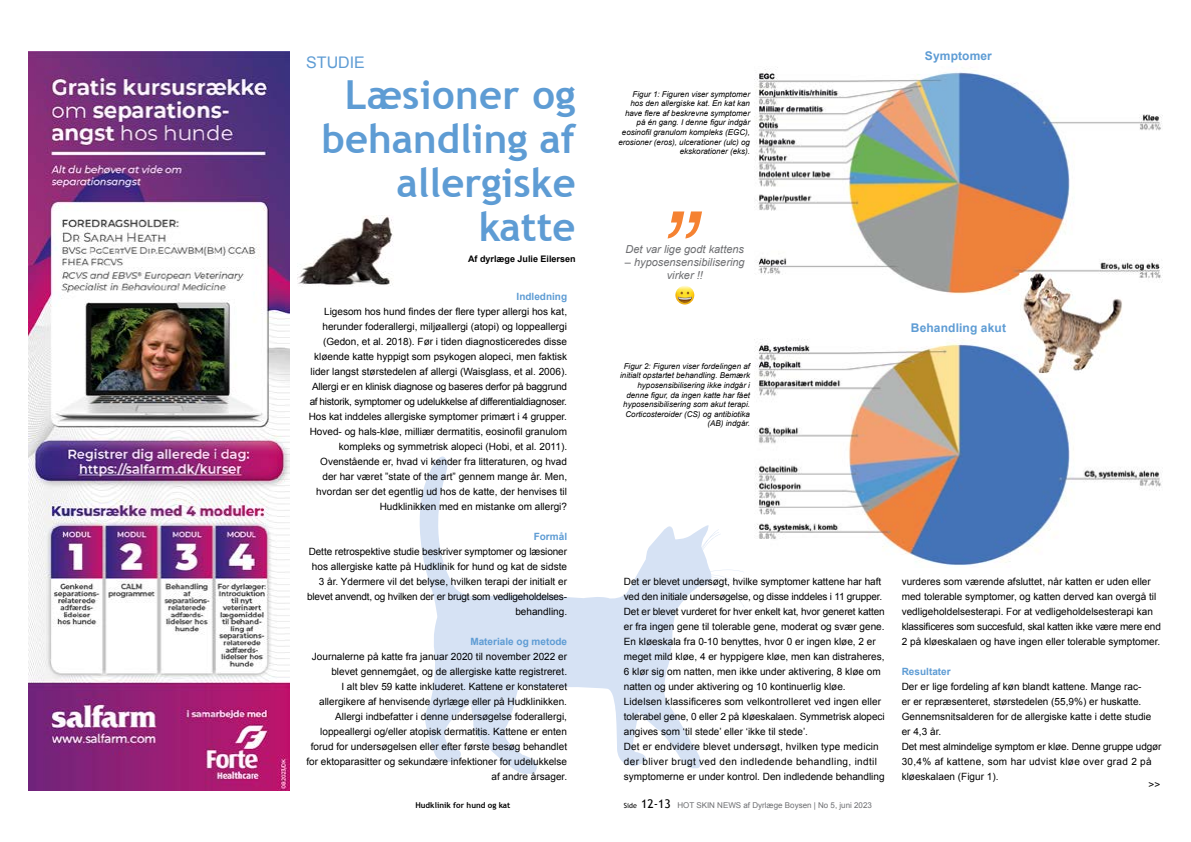
<style>
.page{position:relative;width:1191px;height:842px;background:#fff}
.page>*{position:absolute;margin:0;border:0;box-sizing:border-box;transform-origin:0 0}
.t1{font:700 40px/44px "Trebuchet MS";color:#5e9cd4;text-align:right}
.t2{font:16px "Arial";color:#5e9cd4}
.t3{font:700 12px "Arial";letter-spacing:.01em;color:#5e9cd4}
.t4{font:italic 11px/13.2px "Arial";color:#6d6e71;text-align:center}
.t5{font:10px/15px "Arial";color:#000;text-align:right}
.t6{font:700 10px "Arial";color:#5e9cd4}
.t7{font:700 9px "Arial";color:#000}
.t8{font:italic 8px/9.6px "Arial";color:#000;text-align:right}
.t9{font:8px "Arial";color:#6d6e71}
.t10{font:700 8px "Trebuchet MS";color:#000}
.s1{font-family:"Trebuchet MS";font-size:7px;color:#000}
.s2{font-family:"Trebuchet MS";font-size:12px;color:#000}
</style>
<div class="page">
<img style="left:754px;top:339px;width:408px;height:227px">
<img style="left:754px;top:67px;width:409px;height:227px">
<svg style="left:419px;top:456px;width:329px;height:318px"></svg>
<img style="left:298px;top:215px;width:95px;height:71px">
<svg style="left:667px;top:211px;width:35px;height:27px"></svg>
<img style="left:675px;top:286px;width:19px;height:18px">
<svg style="left:678px;top:292px;width:14px;height:11px"></svg>
<img style="left:28px;top:51px;width:261px;height:740px">
<img style="left:1019px;top:273px;width:103px;height:100px">
<h2 class="t2" style="left:306px;top:52px;width:60px">STUDIE</h2>
<h1 class="t1" style="left:322px;top:73px;width:255px">Læsioner og behandling af allergiske katte</h1>
<p class="t7" style="left:468px;top:253px;width:109px">Af dyrlæge Julie Eilersen</p>
<p class="t6" style="left:516px;top:290px;width:52px">Indledning</p>
<p class="t5" style="left:309px;top:304px;width:260px">Ligesom hos hund findes der flere typer allergi hos kat, herunder foderallergi, miljøallergi (atopi) og loppeallergi (Gedon, et al. 2018). Før i tiden diagnosticeredes disse kløende katte hyppigt som psykogen alopeci, men faktisk lider langst størstedelen af allergi (Waisglass, et al. 2006).<br>Allergi er en klinisk diagnose og baseres derfor på baggrund af historik, symptomer og udelukkelse af differentialdiagnoser.<br>Hos kat inddeles allergiske symptomer primært i 4 grupper.<br>Hoved- og hals-kløe, milliær dermatitis, eosinofil granulom kompleks og symmetrisk alopeci (Hobi, et al. 2011).<br>Ovenstående er, hvad vi kender fra litteraturen, og hvad der har været ”state of the art” gennem mange år. Men, hvordan ser det egentlig ud hos de katte, der henvises til Hudklinikken med en mistanke om allergi?</p>
<p class="t6" style="left:534px;top:530px;width:35px">Formål</p>
<p class="t5" style="left:307px;top:544px;width:261px">Dette retrospektive studie beskriver symptomer og læsioner hos allergiske katte på Hudklinik for hund og kat de sidste 3 år. Ydermere vil det belyse, hvilken terapi der initialt er blevet anvendt, og hvilken der er brugt som vedligeholdelses&shy;behandling.</p>
<p class="t6" style="left:470px;top:635px;width:98px">Materiale og metode</p>
<p class="t5" style="left:306px;top:649px;width:262px">Journalerne på katte fra januar 2020 til november 2022 er blevet gennemgået, og de allergiske katte registreret.<br>I alt blev 59 katte inkluderet. Kattene er konstateret allergikere af henvisende dyrlæge eller på Hudklinikken.<br>Allergi indbefatter i denne undersøgelse foderallergi, loppeallergi og/eller atopisk dermatitis. Kattene er enten forud for undersøgelsen eller efter første besøg behandlet for ektoparasitter og sekundære infektioner for udelukkelse af andre årsager.</p>
<p class="t10" style="left:415px;top:800px;width:96px">Hudklinik for hund og kat</p>
<p class="t8" style="left:618px;top:89px;width:133px">Figur 1: Figuren viser symptomer hos den allergiske kat. En kat kan have flere af beskrevne symptomer på én gang. I denne figur indgår eosinofil granulom kompleks (EGC), erosioner (eros), ulcerationer (ulc) og ekskorationer (eks).</p>
<p class="t4" style="left:625px;top:243px;width:120px">Det var lige godt kattens</p>
<p class="t4" style="left:625px;top:256px;width:121px">– hyposensensibilisering virker !!</p>
<p class="t8" style="left:620px;top:361px;width:131px">Figur 2: Figuren viser fordelingen af initialt opstartet behandling. Bemærk hyposensibilisering ikke indgår i denne figur, da ingen katte har fået hyposensibilisering som akut terapi.<br>Corticosteroider (CS) og antibiotika (AB) indgår.</p>
<p class="t3" style="left:925px;top:48px;width:68px">Symptomer</p>
<p class="t3" style="left:911px;top:320px;width:97px">Behandling akut</p>
<p class="t5" style="left:624px;top:574px;width:262px;text-align:left">Det er blevet undersøgt, hvilke symptomer kattene har haft ved den initiale undersøgelse, og disse inddeles i 11 grupper.<br>Det er blevet vurderet for hver enkelt kat, hvor generet katten er fra ingen gene til tolerable gene, moderat og svær gene.<br>En kløeskala fra 0-10 benyttes, hvor 0 er ingen kløe, 2 er meget mild kløe, 4 er hyppigere kløe, men kan distraheres, 6 klør sig om natten, men ikke under aktivering, 8 kløe om natten og under aktivering og 10 kontinuerlig kløe.<br>Lidelsen klassificeres som velkontrolleret ved ingen eller tolerabel gene, 0 eller 2 på kløeskalaen. Symmetrisk alopeci angives som ‘til stede’ eller ‘ikke til stede’.<br>Det er endvidere blevet undersøgt, hvilken type medicin der bliver brugt ved den indledende behandling, indtil symptomerne er under kontrol. Den indledende behandling</p>
<p class="t5" style="left:901px;top:574px;width:261px;text-align:left">vurderes som værende afsluttet, når katten er uden eller med tolerable symptomer, og katten derved kan overgå til vedligeholdelsesterapi. For at vedligeholdelsesterapi kan klassificeres som succesfuld, skal katten ikke være mere end 2 på kløeskalaen og have ingen eller tolerable symptomer.</p>
<p class="t6" style="left:901px;top:665px;width:50px">Resultater</p>
<p class="t5" style="left:901px;top:679px;width:261px;text-align:left">Der er lige fordeling af køn blandt kattene. Mange rac-<br>er er repræsenteret, størstedelen (55,9%) er huskatte.<br>Gennemsnitsalderen for de allergiske katte i dette studie er 4,3 år.<br>Det mest almindelige symptom er kløe. Denne gruppe udgør 30,4% af kattene, som har udvist kløe over grad 2 på kløeskalaen (Figur 1).</p>
<p class="t5" style="left:1148px;top:777px;width:13px">&gt;&gt;</p>
<p class="t9" style="left:624px;top:800px;width:249px"><span class="s1">Side</span> <span class="s2">12-13</span> HOT SKIN NEWS af Dyrlæge Boysen | No 5, juni 2023</p>
</div>
